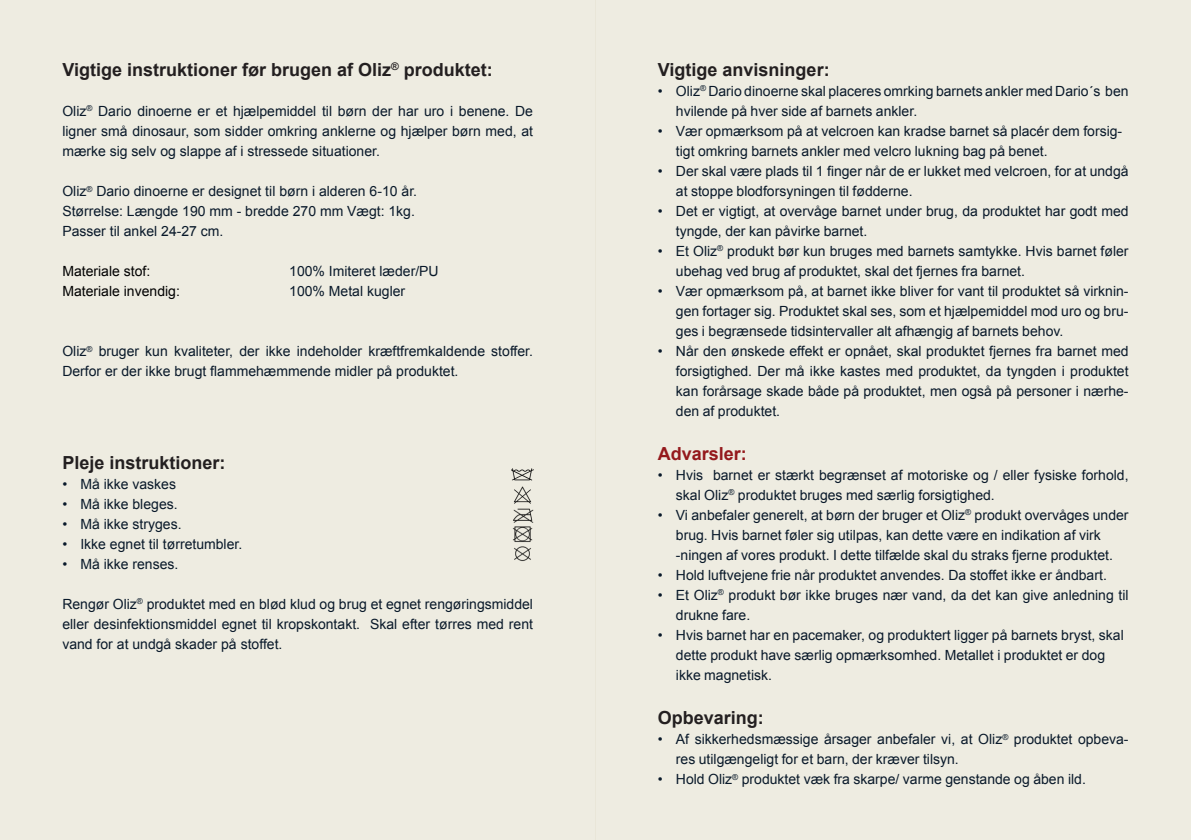
<style>
.page{position:relative;width:1191px;height:840px;background:#fff}
.page>*{position:absolute;margin:0;border:0;box-sizing:border-box;transform-origin:0 0}
.Rubrik{font:700 18px "Arial";color:#231f20}
.Rubrik-2{font:700 18px "Arial";color:#94191c}
.brød{font:14px/20px "Arial";color:#09192a}
.brød-2{font:14px "Arial";color:#000}
</style>
<div class="page">
<div style="left:0;top:0;width:595px;height:839px;background:#eeece1"></div>
<img style="left:511px;top:468px;width:22px;height:93px">
<div style="left:595px;top:0;width:596px;height:839px;background:#eeece1"></div>
<p class="Rubrik" style="left:62px;top:58px;width:432px">Vigtige instruktioner før brugen af Oliz<sup>®</sup> produktet:</p>
<p class="brød" style="left:62px;top:101px;width:472px;text-align:justify">Oliz<sup>®</sup> Dario dinoerne er et hjælpemiddel til børn der har uro i benene. De ligner små dinosaur, som sidder omkring anklerne og hjælper børn med, at mærke sig selv og slappe af i stressede situationer.</p>
<p class="brød" style="left:62px;top:181px;width:356px">Oliz<sup>®</sup> Dario dinoerne er designet til børn i alderen 6-10 år.</p>
<p class="brød" style="left:62px;top:201px;width:354px">Størrelse: Længde 190 mm - bredde 270 mm Vægt: 1kg.</p>
<p class="brød" style="left:62px;top:221px;width:163px">Passer til ankel 24-27 cm.</p>
<p class="brød-2" style="left:62px;top:262px;width:89px">Materiale stof:</p>
<p class="brød" style="left:289px;top:261px;width:151px">100% Imiteret læder/PU</p>
<p class="brød-2" style="left:62px;top:282px;width:119px">Materiale invendig:</p>
<p class="brød" style="left:289px;top:281px;width:117px">100% Metal kugler</p>
<p class="brød" style="left:62px;top:341px;width:472px">Oliz<sup>®</sup> bruger kun kvaliteter, der ikke indeholder kræftfremkaldende stoffer.<br>Derfor er der ikke brugt flammehæmmende midler på produktet.</p>
<p class="Rubrik" style="left:62px;top:450px;width:165px">Pleje instruktioner:</p>
<p class="brød" style="left:62px;top:473px;width:115px">• Må ikke vaskes</p>
<p class="brød" style="left:62px;top:493px;width:117px">• Må ikke bleges.</p>
<p class="brød" style="left:62px;top:513px;width:121px">• Må ikke stryges.</p>
<p class="brød" style="left:62px;top:533px;width:181px">• Ikke egnet til tørretumbler.</p>
<p class="brød" style="left:62px;top:553px;width:118px">• Må ikke renses.</p>
<p class="brød" style="left:62px;top:593px;width:472px;text-align:justify">Rengør Oliz<sup>®</sup> produktet med en blød klud og brug et egnet rengøringsmiddel eller desinfektionsmiddel egnet til kropskontakt. Skal efter tørres med rent vand for at undgå skader på stoffet.</p>
<p class="Rubrik" style="left:658px;top:57px;width:173px">Vigtige anvisninger:</p>
<p class="brød" style="left:676px;top:81px;width:454px;text-indent:-18px">• Oliz<sup>®</sup> Dario dinoerne skal placeres omrking barnets ankler med Dario´s ben hvilende på hver side af barnets ankler.</p>
<p class="brød" style="left:676px;top:121px;width:448px;text-indent:-18px">• Vær opmærksom på at velcroen kan kradse barnet så placér dem forsig&shy;tigt omkring barnets ankler med velcro lukning bag på benet.</p>
<p class="brød" style="left:676px;top:161px;width:454px;text-indent:-18px">• Der skal være plads til 1 finger når de er lukket med velcroen, for at undgå at stoppe blodforsyningen til fødderne.</p>
<p class="brød" style="left:676px;top:201px;width:454px;text-indent:-18px">• Det er vigtigt, at overvåge barnet under brug, da produktet har godt med tyngde, der kan påvirke barnet.</p>
<p class="brød" style="left:676px;top:241px;width:454px;text-indent:-18px">• Et Oliz<sup>®</sup> produkt bør kun bruges med barnets samtykke. Hvis barnet føler ubehag ved brug af produktet, skal det fjernes fra barnet.</p>
<p class="brød" style="left:676px;top:281px;width:454px;text-align:justify;text-indent:-18px">• Vær opmærksom på, at barnet ikke bliver for vant til produktet så virknin&shy;gen fortager sig. Produktet skal ses, som et hjælpemiddel mod uro og bru&shy;ges i begrænsede tidsintervaller alt afhængig af barnets behov.</p>
<p class="brød" style="left:676px;top:341px;width:454px;text-align:justify;text-indent:-18px">• Når den ønskede effekt er opnået, skal produktet fjernes fra barnet med forsigtighed. Der må ikke kastes med produktet, da tyngden i produktet kan forårsage skade både på produktet, men også på personer i nærhe&shy;den af produktet.</p>
<p class="Rubrik-2" style="left:658px;top:441px;width:91px">Advarsler:</p>
<p class="brød" style="left:676px;top:465px;width:454px;text-indent:-18px">• Hvis barnet er stærkt begrænset af motoriske og / eller fysiske forhold, skal Oliz<sup>®</sup> produktet bruges med særlig forsigtighed.</p>
<p class="brød" style="left:676px;top:505px;width:454px;text-indent:-18px">• Vi anbefaler generelt, at børn der bruger et Oliz<sup>®</sup> produkt overvåges under brug. Hvis barnet føler sig utilpas, kan dette være en indikation af virk -ningen af vores produkt. I dette tilfælde skal du straks fjerne produktet.</p>
<p class="brød" style="left:658px;top:565px;width:450px">• Hold luftvejene frie når produktet anvendes. Da stoffet ikke er åndbart.</p>
<p class="brød" style="left:676px;top:585px;width:454px;text-indent:-18px">• Et Oliz<sup>®</sup> produkt bør ikke bruges nær vand, da det kan give anledning til drukne fare.</p>
<p class="brød" style="left:676px;top:625px;width:449px;text-indent:-18px">• Hvis barnet har en pacemaker, og produktert ligger på barnets bryst, skal dette produkt have særlig opmærksomhed. Metallet i produktet er dog ikke magnetisk.</p>
<p class="Rubrik" style="left:658px;top:705px;width:108px">Opbevaring:</p>
<p class="brød" style="left:676px;top:729px;width:454px;text-indent:-18px">• Af sikkerhedsmæssige årsager anbefaler vi, at Oliz<sup>®</sup> produktet opbeva&shy;res utilgængeligt for et barn, der kræver tilsyn.</p>
<p class="brød" style="left:658px;top:769px;width:429px">• Hold Oliz<sup>®</sup> produktet væk fra skarpe/ varme genstande og åben ild.</p>
</div>
